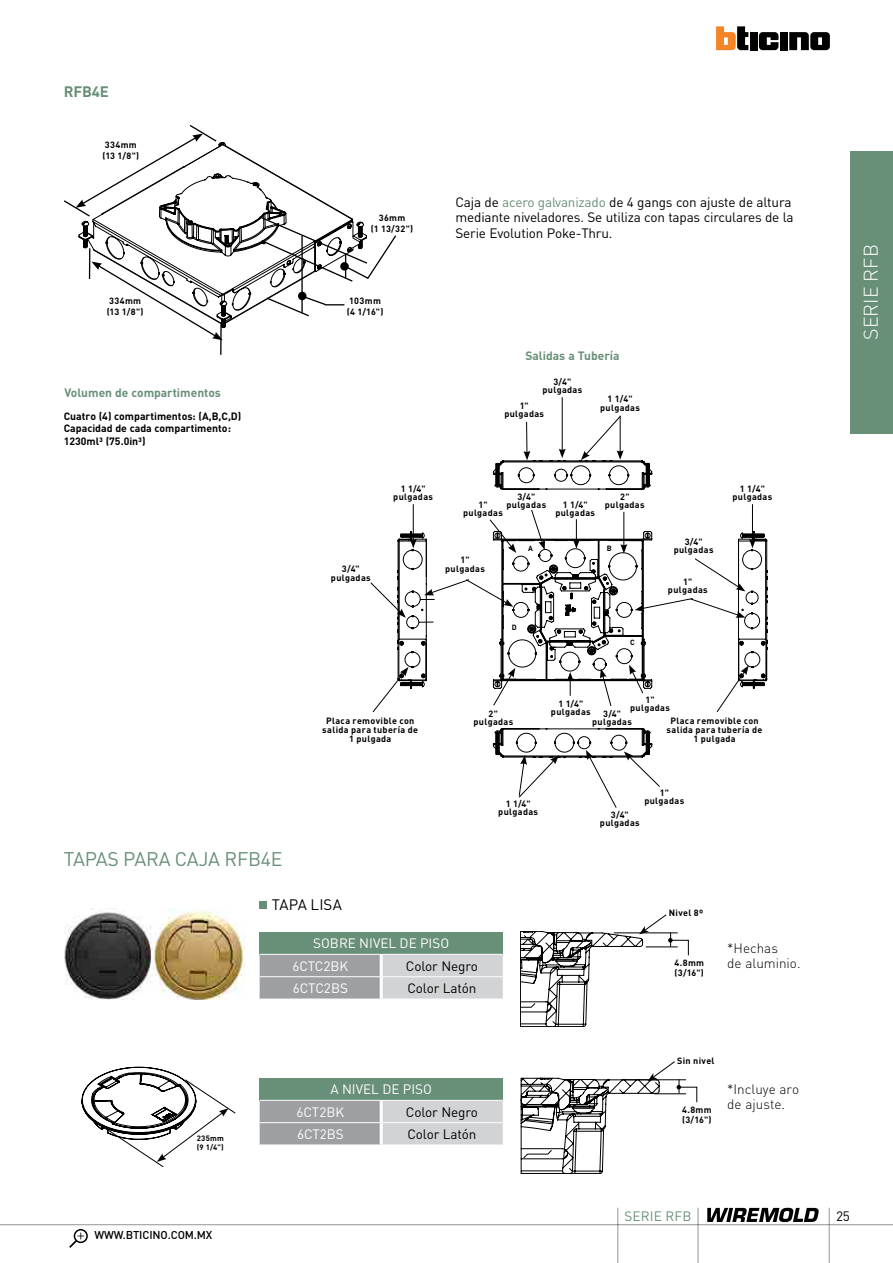
<style>
.page{position:relative;width:893px;height:1263px;background:#fff}
.page>*{position:absolute;margin:0;border:0;box-sizing:border-box;transform-origin:0 0}
.t1{font:19.5px "DIN Pro";letter-spacing:-.015em;color:#688f78}
.t2{font:300 19.5px "DIN Pro";letter-spacing:.005em;color:#fff}
.t3{font:15px "DIN Pro";letter-spacing:.005em;color:#000}
.t4{font:700 15px "DIN Pro";letter-spacing:-.01em;color:#688f78}
.t5{font:13.5px/15.8px "DIN Pro";letter-spacing:-.015em;color:#000}
.t6{font:13.5px/22.4px "DIN Pro";color:#fff}
.t7{font:300 13.5px/15px "DIN Pro";color:#000}
.t8{font:13.5px "DIN Pro";letter-spacing:.01em;color:#688f78}
.t9{font:700 12px "DIN Pro";color:#688f78}
.t10{font:500 11.25px "DIN Pro";letter-spacing:-.01em;color:#000}
.t11{font:700 10.5px/12.6px "DIN Pro";color:#000}
.t12{font:700 9px/8.2px "DIN Pro";letter-spacing:.04em;color:#000;text-align:center}
.t13{font:700 7.65px/9.3px "DIN Pro";letter-spacing:.04em;color:#000}
.t14{font:700 7.5px "DIN Pro";color:#000}
.s1{color:#688f78}
</style>
<div class="page">
<div style="left:850px;top:151px;width:43px;height:282px;background:#688f78"></div>
<img style="left:64px;top:909px;width:180px;height:91px">
<hr style="left:0;top:1224px;width:893px;height:1px;background:#939598">
<div style="left:74px;top:1229px;width:14px;height:14px;border:2px solid #000;border-radius:50%"></div>
<svg style="left:69px;top:1232px;width:15px;height:16px"></svg>
<hr style="left:698px;top:1208px;width:1px;height:55px;background:#939598">
<hr style="left:829px;top:1208px;width:1px;height:55px;background:#939598">
<hr style="left:617px;top:1208px;width:1px;height:55px;background:#939598">
<svg style="left:759px;top:32px;width:19px;height:18px"></svg>
<div style="left:780px;top:32px;width:8px;height:18px;background:#000"></div>
<div style="left:749px;top:32px;width:8px;height:18px;background:#000"></div>
<svg style="left:716px;top:26px;width:32px;height:24px"></svg>
<svg style="left:789px;top:32px;width:41px;height:18px"></svg>
<svg style="left:707px;top:1208px;width:112px;height:14px"></svg>
<hr style="left:220px;top:324px;width:2px;height:31px;background:#000">
<svg style="left:63px;top:125px;width:334px;height:215px"></svg>
<hr style="left:562px;top:397px;width:1px;height:54px;background:#000">
<svg style="left:493px;top:415px;width:159px;height:75px"></svg>
<hr style="left:413px;top:504px;width:1px;height:37px;background:#000">
<hr style="left:752px;top:504px;width:1px;height:37px;background:#000">
<svg style="left:370px;top:509px;width:397px;height:299px"></svg>
<svg style="left:82px;top:1067px;width:154px;height:101px"></svg>
<svg style="left:521px;top:1061px;width:176px;height:113px"></svg>
<hr style="left:622px;top:1079px;width:64px;height:1px;background:#000">
<svg style="left:520px;top:914px;width:169px;height:113px"></svg>
<hr style="left:614px;top:932px;width:64px;height:1px;background:#000">
<hr style="left:646px;top:946px;width:32px;height:1px;background:#000">
<hr style="left:654px;top:1093px;width:32px;height:1px;background:#000">
<div style="left:260px;top:932px;width:243px;height:22px;background:#688f78"></div>
<svg style="left:260px;top:955px;width:243px;height:44px;background:#b8babc"></svg>
<hr style="left:380px;top:977px;width:3px;height:22px;background:#fff">
<hr style="left:260px;top:976px;width:121px;height:1px;background:#fff">
<hr style="left:381px;top:976px;width:122px;height:1px;background:#fff">
<hr style="left:380px;top:955px;width:3px;height:21px;background:#fff">
<div style="left:260px;top:901px;width:7px;height:7px;background:#688f78"></div>
<div style="left:260px;top:1078px;width:243px;height:22px;background:#688f78"></div>
<svg style="left:260px;top:1101px;width:243px;height:43px;background:#b7b9bb"></svg>
<hr style="left:380px;top:1123px;width:3px;height:21px;background:#fff">
<hr style="left:260px;top:1122px;width:121px;height:1px;background:#fff">
<hr style="left:381px;top:1122px;width:122px;height:1px;background:#fff">
<hr style="left:380px;top:1101px;width:3px;height:21px;background:#fff">
<h2 class="t4" style="left:64px;top:81px;width:47px">RFB4E</h2>
<p class="t12" style="left:102px;top:139px;width:38px;line-height:10.8px;text-align:left">334mm (13 1/8")</p>
<p class="t12" style="left:107px;top:295px;width:38px;line-height:10.8px;text-align:left">334mm (13 1/8")</p>
<h3 class="t9" style="left:64px;top:385px;width:158px">Volumen de compartimentos</h3>
<p class="t11" style="left:64px;top:409px;width:179px">Cuatro (4) compartimentos: (A,B,C,D)<br>Capacidad de cada compartimento:<br>1230ml³ (75.0in³)</p>
<p class="t12" style="left:371px;top:212px;width:44px;line-height:10.8px">36mm<br>(1 13/32")</p>
<p class="t12" style="left:347px;top:295px;width:38px;line-height:10.8px;text-align:left">103mm (4 1/16")</p>
<h3 class="t5" style="left:455px;top:193px;width:340px">Caja de <span class="s1">acero galvanizado</span> de 4 gangs con ajuste de altura mediante niveladores. Se utiliza con tapas circulares de la<br>Serie Evolution Poke-Thru.</h3>
<h3 class="t9" style="left:525px;top:348px;width:96px">Salidas a Tubería</h3>
<p class="t12" style="left:542px;top:377px;width:41px">3/4" pulgadas</p>
<p class="t12" style="left:504px;top:401px;width:41px">1" pulgadas</p>
<p class="t12" style="left:600px;top:395px;width:41px">1 1/4" pulgadas</p>
<p class="t12" style="left:331px;top:565px;width:41px">3/4" pulgadas</p>
<p class="t12" style="left:393px;top:484px;width:41px">1 1/4" pulgadas</p>
<p class="t12" style="left:732px;top:484px;width:41px">1 1/4" pulgadas</p>
<p class="t12" style="left:506px;top:492px;width:41px">3/4" pulgadas</p>
<p class="t12" style="left:620px;top:492px;width:11px">2"</p>
<p class="t12" style="left:555px;top:500px;width:41px">1 1/4" pulgadas</p>
<p class="t12" style="left:478px;top:500px;width:11px">1"</p>
<p class="t12" style="left:605px;top:500px;width:41px">pulgadas</p>
<p class="t12" style="left:463px;top:509px;width:41px">pulgadas</p>
<p class="t12" style="left:445px;top:556px;width:41px">1" pulgadas</p>
<p class="t14" style="left:528px;top:543px;width:6px">A</p>
<p class="t14" style="left:607px;top:543px;width:6px">B</p>
<p class="t14" style="left:512px;top:623px;width:6px">D</p>
<p class="t14" style="left:630px;top:637px;width:6px">C</p>
<p class="t12" style="left:674px;top:537px;width:41px">3/4" pulgadas</p>
<p class="t12" style="left:668px;top:577px;width:41px">1" pulgadas</p>
<p class="t12" style="left:322px;top:716px;width:97px;line-height:9px">Placa removible con salida para tubería de<br>1 pulgada</p>
<p class="t12" style="left:630px;top:695px;width:41px">1" pulgadas</p>
<p class="t12" style="left:667px;top:716px;width:97px;line-height:9px">Placa removible con salida para tubería de<br>1 pulgada</p>
<p class="t12" style="left:558px;top:699px;width:26px">1 1/4"</p>
<p class="t12" style="left:489px;top:709px;width:11px">2"</p>
<p class="t12" style="left:551px;top:707px;width:41px">pulgadas</p>
<p class="t12" style="left:473px;top:718px;width:41px">pulgadas</p>
<p class="t12" style="left:592px;top:709px;width:41px">3/4" pulgadas</p>
<p class="t12" style="left:498px;top:799px;width:41px">1 1/4" pulgadas</p>
<p class="t12" style="left:644px;top:788px;width:41px">1" pulgadas</p>
<p class="t12" style="left:600px;top:810px;width:41px">3/4" pulgadas</p>
<h1 class="t1" style="left:64px;top:845px;width:220px">TAPAS PARA CAJA RFB4E</h1>
<h2 class="t3" style="left:272px;top:894px;width:72px">TAPA LISA</h2>
<h3 class="t6" style="left:292px;top:932px;width:158px;text-indent:21px">SOBRE NIVEL DE PISO<br>6CTC2BK</h3>
<h3 class="t5" style="left:406px;top:957px;width:74px">Color Negro</h3>
<h3 class="t6" style="left:293px;top:976px;width:57px">6CTC2BS</h3>
<h3 class="t5" style="left:407px;top:980px;width:71px">Color Latón</h3>
<p class="t13" style="left:197px;top:1133px;width:29px">235mm (9 1/4")</p>
<p class="t10" style="left:94px;top:1227px;width:119px">WWW.BTICINO.COM.MX</p>
<h3 class="t6" style="left:297px;top:1078px;width:137px;text-indent:34px">A NIVEL DE PISO<br>6CT2BK</h3>
<h3 class="t5" style="left:406px;top:1103px;width:74px">Color Negro</h3>
<h3 class="t6" style="left:297px;top:1122px;width:48px">6CT2BS</h3>
<h3 class="t5" style="left:407px;top:1126px;width:71px">Color Latón</h3>
<p class="t12" style="left:669px;top:909px;width:36px">Nivel 8º</p>
<p class="t12" style="left:674px;top:957px;width:31px;line-height:10.8px;text-align:left">4.8mm (3/16")</p>
<h3 class="t7" style="left:727px;top:940px;width:75px">*Hechas<br>de aluminio.</h3>
<p class="t12" style="left:677px;top:1057px;width:39px">Sin nivel</p>
<p class="t12" style="left:682px;top:1103px;width:31px;line-height:10.8px;text-align:left">4.8mm (3/16")</p>
<h3 class="t7" style="left:727px;top:1081px;width:73px">*Incluye aro de ajuste.</h3>
<h3 class="t8" style="left:624px;top:1207px;width:68px">SERIE RFB</h3>
<h1 class="t2" style="left:857px;top:340px;width:97px;rotate:-90deg">SERIE RFB</h1>
<h3 class="t5" style="left:836px;top:1208px;width:15px">25</h3>
</div>
